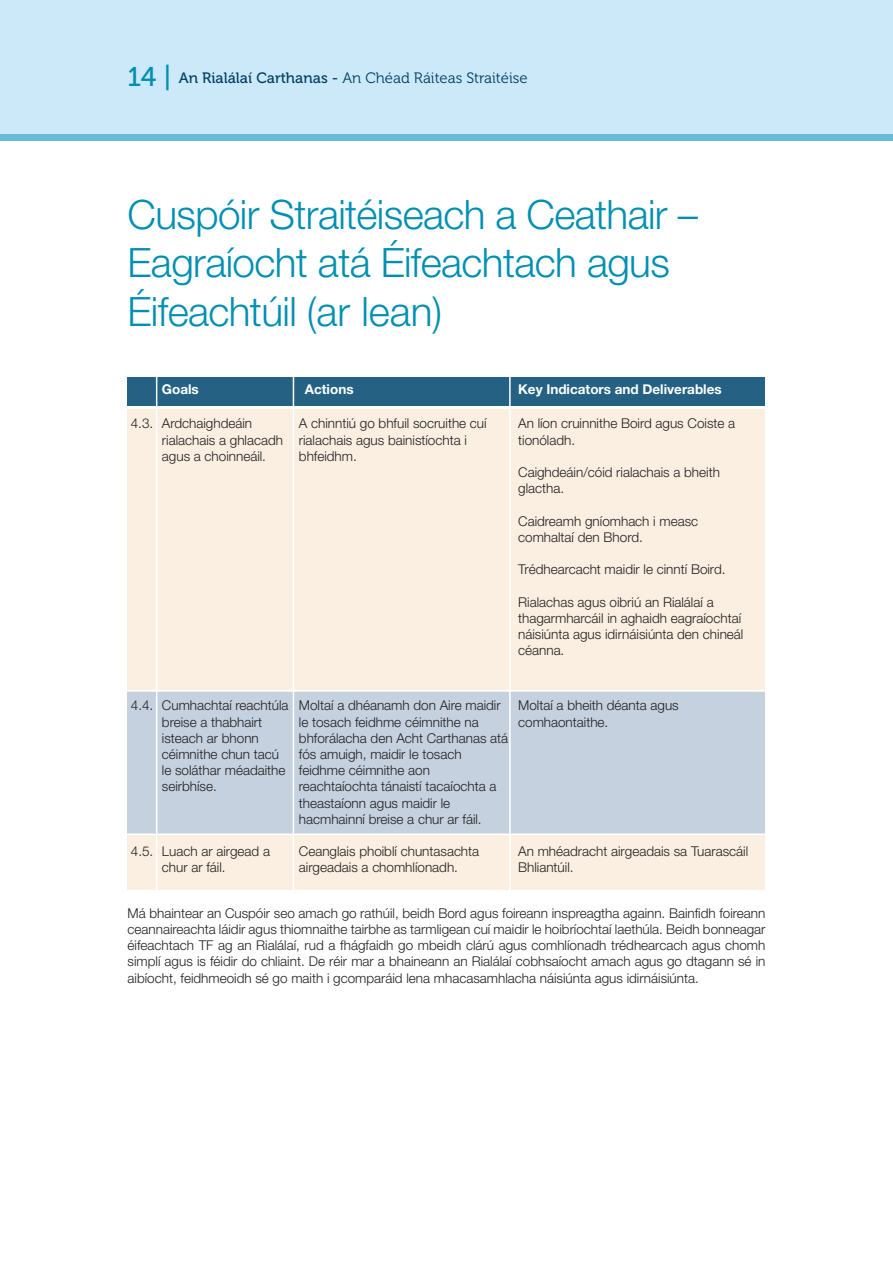
<style>
.page{position:relative;width:893px;height:1263px;background:#fff}
.page>*{position:absolute;margin:0;border:0;box-sizing:border-box;transform-origin:0 0}
.t1{font:300 40.5px/48.6px "Helvetica Neue";letter-spacing:-.015em;color:#008fb3}
.t2{font:15px "Museo 300";color:#003f61}
.t3{font:300 13.5px/16.2px "Helvetica Neue";color:#231f20}
.t4{font:700 13.5px "Helvetica Neue";color:#fff}
.s1{font-family:"Museo 500";font-size:27px;color:#008fb3}
.s2{font-family:"Museo 500"}
</style>
<div class="page">
<div style="left:0;top:0;width:893px;height:140px;background:#cce9f9"></div>
<div style="left:0;top:134px;width:893px;height:6px;background:#68bbd4"></div>
<div style="left:128px;top:377px;width:637px;height:29px;background:#246183"></div>
<div style="left:128px;top:692px;width:637px;height:141px;background:#c5d1de"></div>
<div style="left:128px;top:410px;width:637px;height:282px;background:#faefe1"></div>
<div style="left:128px;top:834px;width:637px;height:56px;background:#faefe1"></div>
<hr style="left:293px;top:375px;width:1px;height:516px;background:#fff">
<hr style="left:509px;top:375px;width:2px;height:516px;background:#fff">
<hr style="left:156px;top:375px;width:1px;height:516px;background:#fff">
<hr style="left:115px;top:690px;width:664px;height:1px;background:#fff">
<hr style="left:115px;top:833px;width:664px;height:2px;background:#fff">
<p class="t2" style="left:128px;top:72px;width:401px"><span class="s1">14 |</span> <span class="s2">An Rialálaí Carthanas -</span> An Chéad Ráiteas Straitéise</p>
<h1 class="t1" style="left:128px;top:194px;width:572px">Cuspóir Straitéiseach a Ceathair –<br>Eagraíocht atá Éifeachtach agus<br>Éifeachtúil (ar lean)</h1>
<p class="t4" style="left:162px;top:384px;width:38px">Goals</p>
<p class="t4" style="left:305px;top:384px;width:50px">Actions</p>
<p class="t4" style="left:518px;top:384px;width:205px">Key Indicators and Deliverables</p>
<p class="t3" style="left:162px;top:417px;width:123px">Ardchaighdeáin rialachais a ghlacadh agus a choinneáil.</p>
<p class="t3" style="left:131px;top:417px;width:24px">4.3.</p>
<p class="t3" style="left:299px;top:417px;width:189px">A chinntiú go bhfuil socruithe cuí rialachais agus bainistíochta i bhfeidhm.</p>
<p class="t3" style="left:518px;top:417px;width:219px">An líon cruinnithe Boird agus Coiste a tionóladh.</p>
<p class="t3" style="left:518px;top:465px;width:203px">Caighdeáin/cóid rialachais a bheith glactha.</p>
<p class="t3" style="left:518px;top:514px;width:182px">Caidreamh gníomhach i measc comhaltaí den Bhord.</p>
<p class="t3" style="left:518px;top:562px;width:209px">Trédhearcacht maidir le cinntí Boird.</p>
<p class="t3" style="left:518px;top:595px;width:227px">Rialachas agus oibriú an Rialálaí a thagarmharcáil in aghaidh eagraíochtaí náisiúnta agus idirnáisiúnta den chineál céanna.</p>
<p class="t3" style="left:162px;top:699px;width:128px">Cumhachtaí reachtúla breise a thabhairt isteach ar bhonn céimnithe chun tacú le soláthar méadaithe seirbhíse.</p>
<p class="t3" style="left:131px;top:699px;width:24px">4.4.</p>
<p class="t3" style="left:299px;top:699px;width:211px">Moltaí a dhéanamh don Aire maidir le tosach feidhme céimnithe na bhforálacha den Acht Carthanas atá fós amuigh, maidir le tosach feidhme céimnithe aon reachtaíochta tánaistí tacaíochta a theastaíonn agus maidir le hacmhainní breise a chur ar fáil.</p>
<p class="t3" style="left:518px;top:699px;width:162px">Moltaí a bheith déanta agus comhaontaithe.</p>
<p class="t3" style="left:162px;top:844px;width:110px">Luach ar airgead a chur ar fáil.</p>
<p class="t3" style="left:131px;top:844px;width:24px">4.5.</p>
<p class="t3" style="left:299px;top:844px;width:182px">Ceanglais phoiblí chuntasachta airgeadais a chomhlíonadh.</p>
<p class="t3" style="left:518px;top:844px;width:232px">An mhéadracht airgeadais sa Tuarascáil<br>Bhliantúil.</p>
<p class="t3" style="left:128px;top:906px;width:639px;text-align:justify">Má bhaintear an Cuspóir seo amach go rathúil, beidh Bord agus foireann inspreagtha againn. Bainfidh foireann ceannaireachta láidir agus thiomnaithe tairbhe as tarmligean cuí maidir le hoibríochtaí laethúla. Beidh bonneagar éifeachtach TF ag an Rialálaí, rud a fhágfaidh go mbeidh clárú agus comhlíonadh trédhearcach agus chomh simplí agus is féidir do chliaint. De réir mar a bhaineann an Rialálaí cobhsaíocht amach agus go dtagann sé in aibíocht, feidhmeoidh sé go maith i gcomparáid lena mhacasamhlacha náisiúnta agus idirnáisiúnta.</p>
</div>
